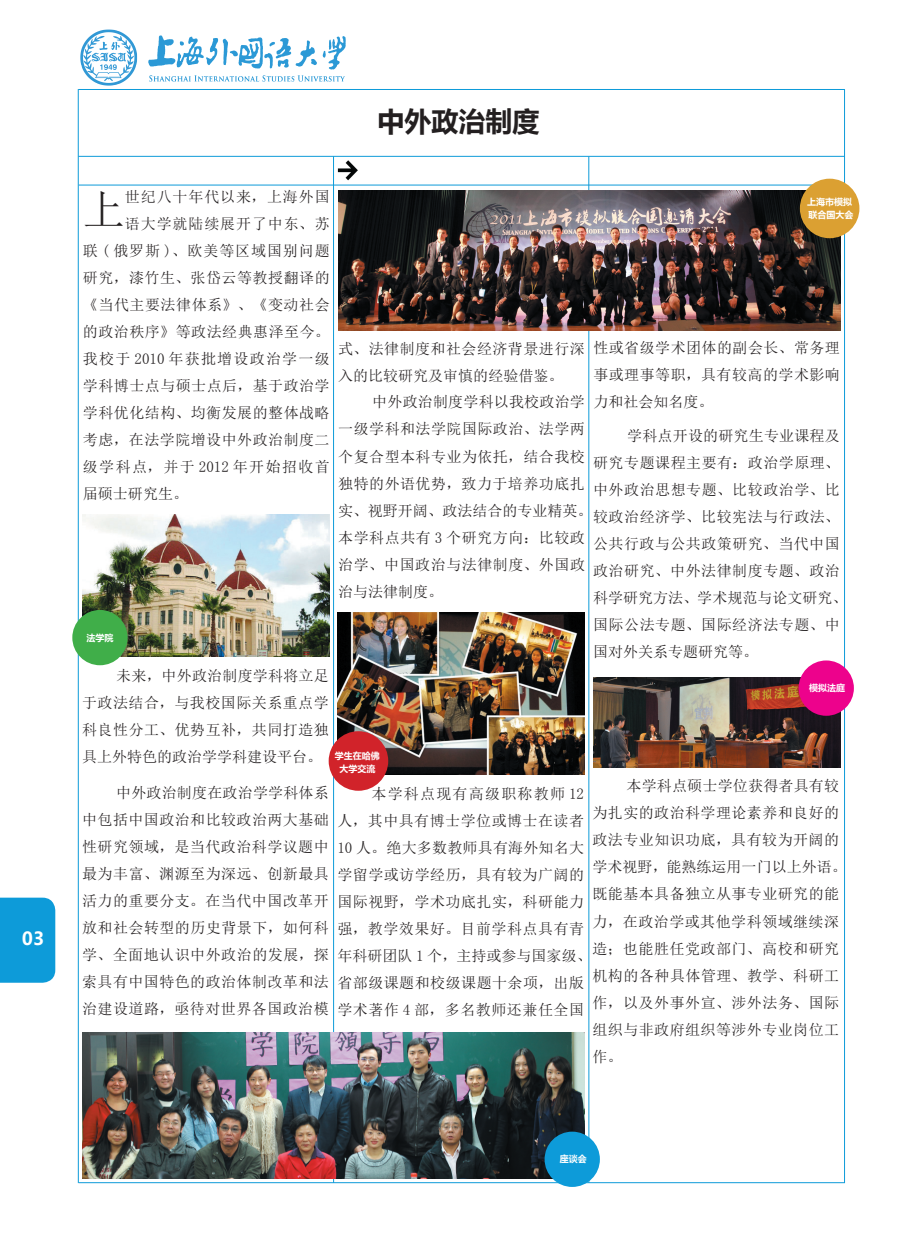
<style>
.page{position:relative;width:919px;height:1238px;background:#fff}
.page>*{position:absolute;margin:0;border:0;box-sizing:border-box;transform-origin:0 0}
.首字下沉{font:42px "Sim Sun";color:#231f20}
.t1{font:700 27px "Microsoft Ya Hei";color:#231f20}
.t2{font:700 18px "Microsoft Ya Hei";color:#fff}
.首行缩进8mm{font:15px/27px "Sim Sun";letter-spacing:.03em;color:#231f20}
.首字下沉-2{font:15px "Sim Sun";letter-spacing:.035em;color:#231f20}
.微软雅黑{font:15px/27px "Sim Sun";letter-spacing:.03em;color:#231f20}
.首字下沉-3{font:15px "Sim Sun";letter-spacing:.06em;color:#231f20}
.首字下沉-4{font:15px "Sim Sun";letter-spacing:.08em;color:#231f20}
.首字下沉-5{font:15px "Sim Sun";letter-spacing:.09em;color:#231f20}
.微软雅黑-2{font:700 9px "Microsoft Ya Hei";color:#fff}
</style>
<div class="page">
<hr style="left:78px;top:89px;width:766px;height:1px;background:#0d9bd9">
<hr style="left:844px;top:89px;width:1px;height:1093px;background:#0d9bd9">
<hr style="left:78px;top:89px;width:1px;height:1093px;background:#0d9bd9">
<hr style="left:79px;top:185px;width:765px;height:1px;background:#0d9bd9">
<hr style="left:78px;top:156px;width:766px;height:1px;background:#0d9bd9">
<hr style="left:333px;top:156px;width:1px;height:1026px;background:#0d9bd9">
<hr style="left:588px;top:156px;width:1px;height:1026px;background:#0d9bd9">
<hr style="left:79px;top:1182px;width:765px;height:1px;background:#0d9bd9">
<img style="left:337px;top:160px;width:21px;height:21px">
<img style="left:338px;top:191px;width:502px;height:139px">
<img style="left:338px;top:612px;width:246px;height:162px">
<img style="left:82px;top:1032px;width:502px;height:146px">
<img style="left:593px;top:677px;width:247px;height:90px">
<img style="left:83px;top:514px;width:247px;height:142px">
<div style="left:799px;top:179px;width:60px;height:59px;background:#dba032;border-radius:50%"></div>
<div style="left:72px;top:610px;width:56px;height:55px;background:#40ae49;border-radius:50%"></div>
<div style="left:328px;top:731px;width:60px;height:59px;background:#d1232a;border-radius:50%"></div>
<div style="left:544px;top:1131px;width:56px;height:55px;background:#0d9bd9;border-radius:50%"></div>
<div style="left:798px;top:660px;width:55px;height:55px;background:#ed028c;border-radius:50%"></div>
<div style="left:0;top:897px;width:55px;height:85px;background:#0d9bd9"></div>
<img style="left:148px;top:35px;width:198px;height:47px">
<img style="left:80px;top:29px;width:58px;height:57px">
<p class="t2" style="left:22px;top:926px;width:24px">03</p>
<p class="t1" style="left:377px;top:103px;width:163px">中外政治制度</p>
<p class="首字下沉" style="left:83px;top:189px;width:43px">上</p>
<p class="首字下沉-3" style="left:125px;top:189px;width:206px">世纪八十年代以来，上海外国</p>
<p class="首字下沉-3" style="left:125px;top:216px;width:206px">语大学就陆续展开了中东、苏</p>
<p class="首字下沉-3" style="left:83px;top:243px;width:248px">联 ( 俄罗斯 )、欧美等区域国别问题</p>
<p class="首字下沉-2" style="left:83px;top:270px;width:248px">研究，漆竹生、张岱云等教授翻译的</p>
<p class="首字下沉-2" style="left:83px;top:297px;width:248px">《当代主要法律体系》、《变动社会</p>
<p class="首字下沉-2" style="left:83px;top:324px;width:248px">的政治秩序》等政法经典惠泽至今。</p>
<p class="首字下沉-4" style="left:83px;top:351px;width:248px">我校于 2010 年获批增设政治学一级</p>
<p class="首字下沉-2" style="left:83px;top:378px;width:248px">学科博士点与硕士点后，基于政治学</p>
<p class="首字下沉-2" style="left:83px;top:405px;width:248px">学科优化结构、均衡发展的整体战略</p>
<p class="首字下沉-2" style="left:83px;top:432px;width:248px">考虑，在法学院增设中外政治制度二</p>
<p class="首字下沉-5" style="left:83px;top:459px;width:248px">级学科点，并于 2012 年开始招收首</p>
<p class="首字下沉-2" style="left:83px;top:486px;width:106px">届硕士研究生。</p>
<p class="微软雅黑-2" style="left:86px;top:631px;width:29px">法学院</p>
<p class="微软雅黑-2" style="left:807px;top:195px;width:46px">上海市模拟</p>
<p class="微软雅黑-2" style="left:808px;top:208px;width:46px">联合国大会</p>
<p class="微软雅黑" style="left:338px;top:335px;width:248px">式、法律制度和社会经济背景进行深入的比较研究及审慎的经验借鉴。</p>
<p class="微软雅黑" style="left:593px;top:334px;width:248px;text-align:justify">性或省级学术团体的副会长、常务理事或理事等职，具有较高的学术影响力和社会知名度。</p>
<p class="首行缩进8mm" style="left:338px;top:388px;width:256px;text-indent:34px">中外政治制度学科以我校政治学一级学科和法学院国际政治、法学两个复合型本科专业为依托，结合我校独特的外语优势，致力于培养功底扎实、视野开阔、政法结合的专业精英。本学科点共有 3 个研究方向：比较政治学、中国政治与法律制度、外国政治与法律制度。</p>
<p class="首行缩进8mm" style="left:593px;top:422px;width:256px;text-indent:34px">学科点开设的研究生专业课程及研究专题课程主要有：政治学原理、中外政治思想专题、比较政治学、比较政治经济学、比较宪法与行政法、公共行政与公共政策研究、当代中国政治研究、中外法律制度专题、政治科学研究方法、学术规范与论文研究、国际公法专题、国际经济法专题、中国对外关系专题研究等。</p>
<p class="首行缩进8mm" style="left:82px;top:662px;width:248px;text-align:justify;text-indent:34px">未来，中外政治制度学科将立足于政法结合，与我校国际关系重点学科良性分工、优势互补，共同打造独具上外特色的政治学学科建设平台。</p>
<p class="微软雅黑-2" style="left:335px;top:749px;width:46px">学生在哈佛</p>
<p class="微软雅黑-2" style="left:339px;top:763px;width:37px">大学交流</p>
<p class="首行缩进8mm" style="left:82px;top:779px;width:248px;text-align:justify;text-indent:34px">中外政治制度在政治学学科体系中包括中国政治和比较政治两大基础性研究领域，是当代政治科学议题中最为丰富、渊源至为深远、创新最具活力的重要分支。在当代中国改革开放和社会转型的历史背景下，如何科学、全面地认识中外政治的发展，探索具有中国特色的政治体制改革和法治建设道路，亟待对世界各国政治模</p>
<p class="首行缩进8mm" style="left:337px;top:779px;width:256px;text-indent:34px">本学科点现有高级职称教师 12人，其中具有博士学位或博士在读者<br>10 人。绝大多数教师具有海外知名大学留学或访学经历，具有较为广阔的国际视野，学术功底扎实，科研能力强，教学效果好。目前学科点具有青年科研团队 1 个，主持或参与国家级、省部级课题和校级课题十余项，出版学术著作 4 部，多名教师还兼任全国</p>
<p class="微软雅黑-2" style="left:809px;top:681px;width:37px">模拟法庭</p>
<p class="首行缩进8mm" style="left:592px;top:772px;width:256px;text-indent:34px">本学科点硕士学位获得者具有较为扎实的政治科学理论素养和良好的政法专业知识功底，具有较为开阔的学术视野，能熟练运用一门以上外语。既能基本具备独立从事专业研究的能力，在政治学或其他学科领域继续深造；也能胜任党政部门、高校和研究机构的各种具体管理、教学、科研工作，以及外事外宣、涉外法务、国际组织与非政府组织等涉外专业岗位工作。</p>
<p class="微软雅黑-2" style="left:559px;top:1152px;width:28px">座谈会</p>
</div>
